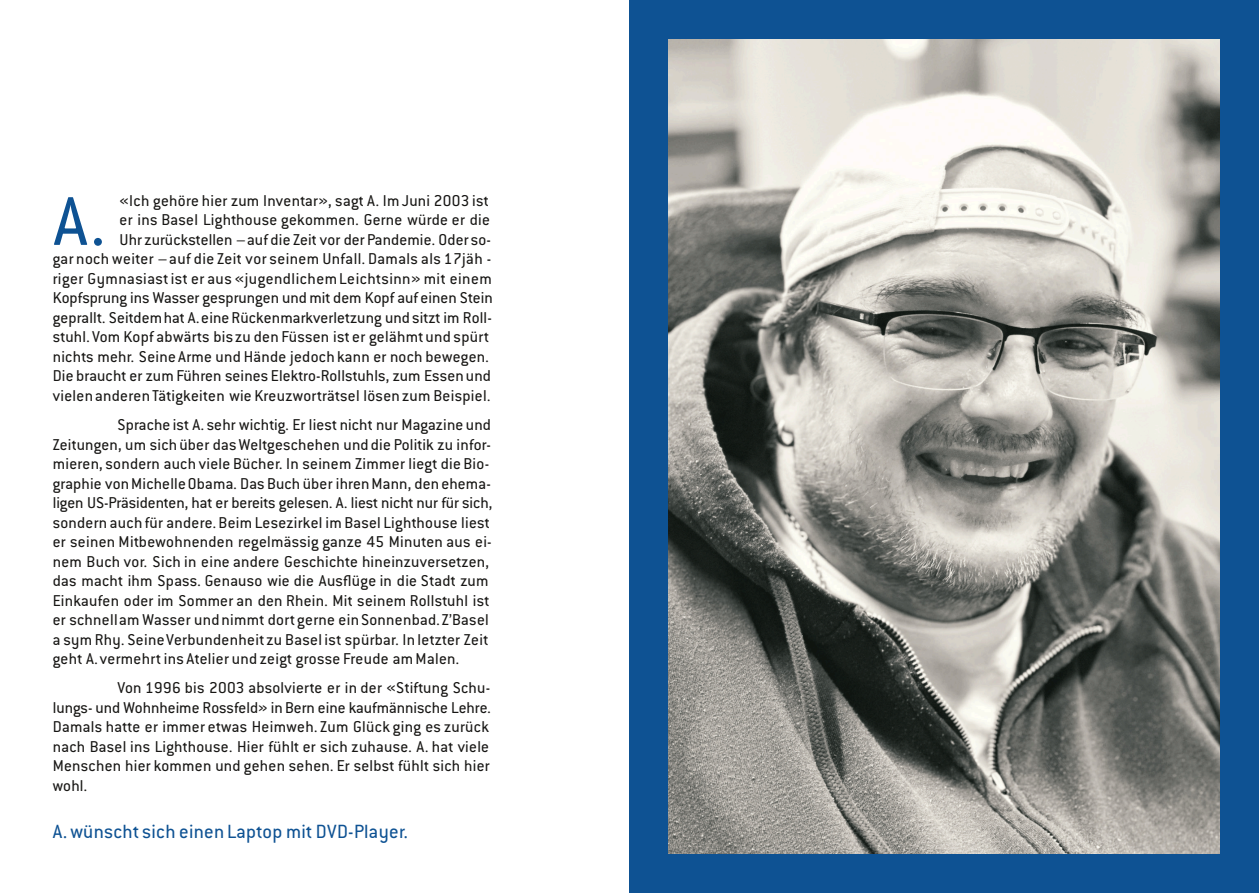
<style>
.page{position:relative;width:1259px;height:893px;background:#fff}
.page>*{position:absolute;margin:0;border:0;box-sizing:border-box;transform-origin:0 0}
.t1{font:75.75px "Conduit ITC";color:#0e5293}
.t2{font:21px "Conduit ITC";letter-spacing:.015em;color:#0e5293}
.t3{font:17.25px "Conduit ITC";letter-spacing:.015em;color:#181715}
</style>
<div class="page">
<img style="left:668px;top:38px;width:552px;height:817px">
<div style="left:629px;top:0;width:630px;height:38px;background:#0e5293"></div>
<div style="left:629px;top:855px;width:630px;height:38px;background:#0e5293"></div>
<div style="left:1220px;top:0;width:39px;height:893px;background:#0e5293"></div>
<div style="left:629px;top:0;width:39px;height:893px;background:#0e5293"></div>
<p class="t1" style="left:53px;top:197px;width:53px">A.</p>
<p class="t3" style="left:120px;top:195px;width:370px">«Ich gehöre hier zum Inventar», sagt A. Im Juni 2003 ist</p>
<p class="t3" style="left:120px;top:214px;width:372px">er ins Basel Lighthouse gekommen. Gerne würde er die</p>
<p class="t3" style="left:120px;top:234px;width:373px">Uhr zurückstellen – auf die Zeit vor der Pandemie. Oder so-</p>
<p class="t3" style="left:53px;top:253px;width:440px">gar noch weiter – auf die Zeit vor seinem Unfall. Damals als 17jäh -</p>
<p class="t3" style="left:53px;top:273px;width:440px">riger Gymnasiast ist er aus «jugendlichem Leichtsinn» mit einem</p>
<p class="t3" style="left:53px;top:292px;width:441px">Kopfsprung ins Wasser gesprungen und mit dem Kopf auf einen Stein</p>
<p class="t3" style="left:53px;top:312px;width:441px">geprallt. Seitdem hat A. eine Rückenmarkverletzung und sitzt im Roll-</p>
<p class="t3" style="left:53px;top:331px;width:437px">stuhl. Vom Kopf abwärts bis zu den Füssen ist er gelähmt und spürt</p>
<p class="t3" style="left:53px;top:351px;width:437px">nichts mehr. Seine Arme und Hände jedoch kann er noch bewegen.</p>
<p class="t3" style="left:53px;top:370px;width:440px">Die braucht er zum Führen seines Elektro-Rollstuhls, zum Essen und</p>
<p class="t3" style="left:53px;top:390px;width:439px">vielen anderen Tätigkeiten wie Kreuzworträtsel lösen zum Beispiel.</p>
<p class="t3" style="left:117px;top:419px;width:375px">Sprache ist A. sehr wichtig. Er liest nicht nur Magazine und</p>
<p class="t3" style="left:53px;top:439px;width:440px">Zeitungen, um sich über das Weltgeschehen und die Politik zu infor-</p>
<p class="t3" style="left:53px;top:458px;width:438px">mieren, sondern auch viele Bücher. In seinem Zimmer liegt die Bio-</p>
<p class="t3" style="left:53px;top:478px;width:439px">graphie von Michelle Obama. Das Buch über ihren Mann, den ehema-</p>
<p class="t3" style="left:53px;top:497px;width:441px">ligen US-Präsidenten, hat er bereits gelesen. A. liest nicht nur für sich,</p>
<p class="t3" style="left:53px;top:517px;width:438px">sondern auch für andere. Beim Lesezirkel im Basel Lighthouse liest</p>
<p class="t3" style="left:53px;top:536px;width:440px">er seinen Mitbewohnenden regelmässig ganze 45 Minuten aus ei-</p>
<p class="t3" style="left:53px;top:556px;width:438px">nem Buch vor. Sich in eine andere Geschichte hineinzuversetzen,</p>
<p class="t3" style="left:53px;top:575px;width:437px">das macht ihm Spass. Genauso wie die Ausflüge in die Stadt zum</p>
<p class="t3" style="left:53px;top:595px;width:438px">Einkaufen oder im Sommer an den Rhein. Mit seinem Rollstuhl ist</p>
<p class="t3" style="left:53px;top:614px;width:437px">er schnell am Wasser und nimmt dort gerne ein Sonnenbad. Z’Basel</p>
<p class="t3" style="left:53px;top:634px;width:437px">a sym Rhy. Seine Verbundenheit zu Basel ist spürbar. In letzter Zeit</p>
<p class="t3" style="left:53px;top:653px;width:408px">geht A. vermehrt ins Atelier und zeigt grosse Freude am Malen.</p>
<p class="t3" style="left:117px;top:682px;width:374px">Von 1996 bis 2003 absolvierte er in der «Stiftung Schu-</p>
<p class="t3" style="left:53px;top:702px;width:439px">lungs- und Wohnheime Rossfeld» in Bern eine kaufmännische Lehre.</p>
<p class="t3" style="left:53px;top:721px;width:438px">Damals hatte er immer etwas Heimweh. Zum Glück ging es zurück</p>
<p class="t3" style="left:53px;top:741px;width:438px">nach Basel ins Lighthouse. Hier fühlt er sich zuhause. A. hat viele</p>
<p class="t3" style="left:53px;top:760px;width:438px">Menschen hier kommen und gehen sehen. Er selbst fühlt sich hier</p>
<p class="t3" style="left:53px;top:780px;width:36px">wohl.</p>
<p class="t2" style="left:53px;top:825px;width:357px">A. wünscht sich einen Laptop mit DVD-Player.</p>
</div>
